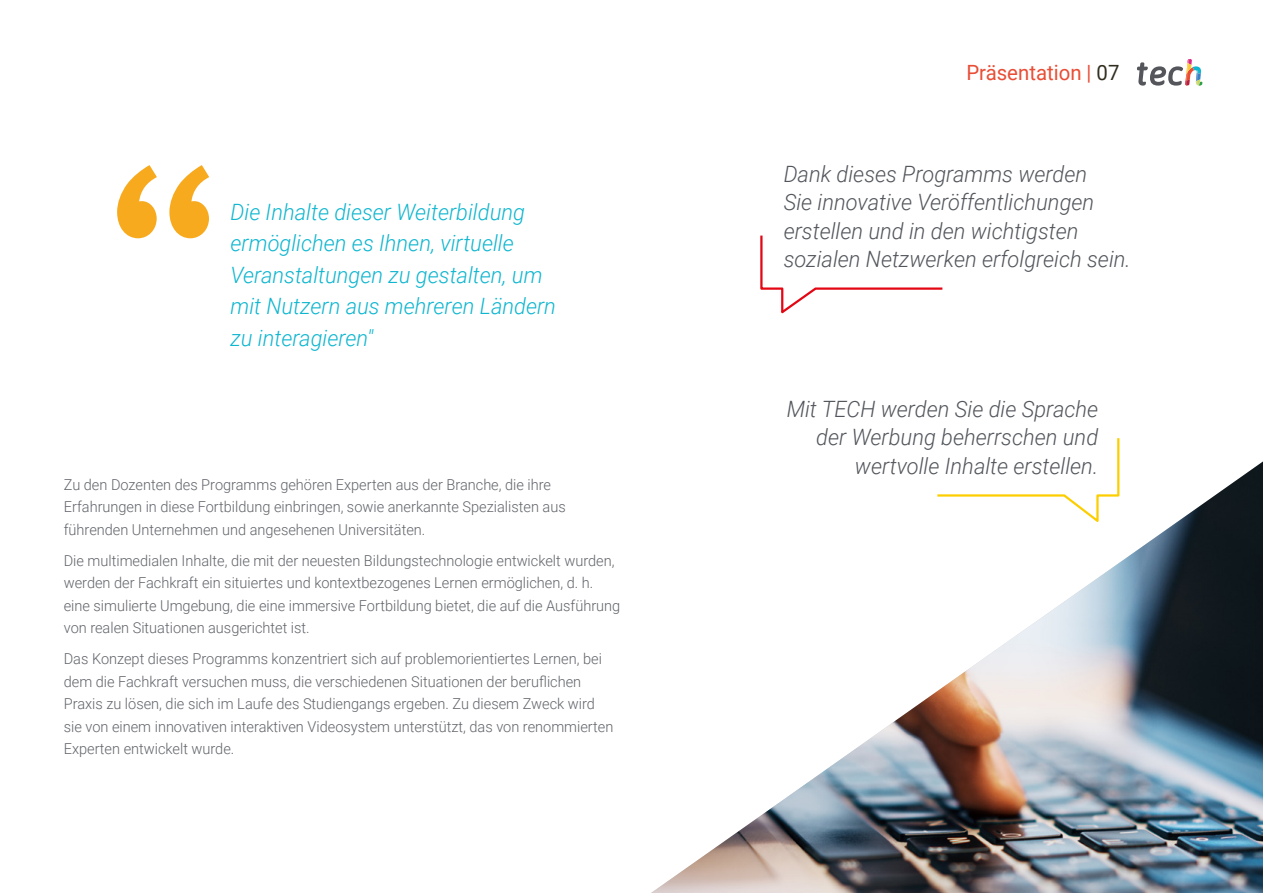
<style>
.page{position:relative;width:1263px;height:893px;background:#fff}
.page>*{position:absolute;margin:0;border:0;box-sizing:border-box;transform-origin:0 0}
.t1{font:italic 300 22.5px/28.5px "Roboto";color:#52555b;text-align:right}
.t2{font:italic 300 22.5px/31.5px "Roboto";color:#0fb6cf}
.t3{font:21px "Roboto";color:#e94d35}
.t4{font:300 15px/22.5px "Roboto";color:#61646a}
.s1{color:#312e20}
</style>
<div class="page">
<img style="left:651px;top:461px;width:612px;height:432px">
<svg style="left:935px;top:438px;width:185px;height:87px"></svg>
<svg style="left:760px;top:235px;width:183px;height:79px"></svg>
<svg style="left:117px;top:165px;width:92px;height:73px"></svg>
<svg style="left:1137px;top:59px;width:65px;height:27px"></svg>
<h1 class="t2" style="left:230px;top:195px;width:327px">Die Inhalte dieser Weiterbildung ermöglichen es Ihnen, virtuelle<br>Veranstaltungen zu gestalten, um mit Nutzern aus mehreren Ländern zu interagieren"</h1>
<p class="t4" style="left:64px;top:472px;width:503px">Zu den Dozenten des Programms gehören Experten aus der Branche, die ihre<br>Erfahrungen in diese Fortbildung einbringen, sowie anerkannte Spezialisten aus führenden Unternehmen und angesehenen Universitäten.</p>
<p class="t4" style="left:64px;top:548px;width:558px">Die multimedialen Inhalte, die mit der neuesten Bildungstechnologie entwickelt wurden, werden der Fachkraft ein situiertes und kontextbezogenes Lernen ermöglichen, d. h. eine simulierte Umgebung, die eine immersive Fortbildung bietet, die auf die Ausführung von realen Situationen ausgerichtet ist.</p>
<p class="t4" style="left:64px;top:647px;width:551px">Das Konzept dieses Programms konzentriert sich auf problemorientiertes Lernen, bei dem die Fachkraft versuchen muss, die verschiedenen Situationen der beruflichen Praxis zu lösen, die sich im Laufe des Studiengangs ergeben. Zu diesem Zweck wird sie von einem innovativen interaktiven Videosystem unterstützt, das von renommierten Experten entwickelt wurde.</p>
<h2 class="t3" style="left:966px;top:57px;width:155px">Präsentation | <span class="s1">07</span></h2>
<h1 class="t1" style="left:784px;top:159px;width:349px;text-align:left">Dank dieses Programms werden<br>Sie innovative Veröffentlichungen erstellen und in den wichtigsten sozialen Netzwerken erfolgreich sein.</h1>
<h1 class="t1" style="left:787px;top:393px;width:313px">Mit TECH werden Sie die Sprache der Werbung beherrschen und wertvolle Inhalte erstellen.</h1>
</div>
